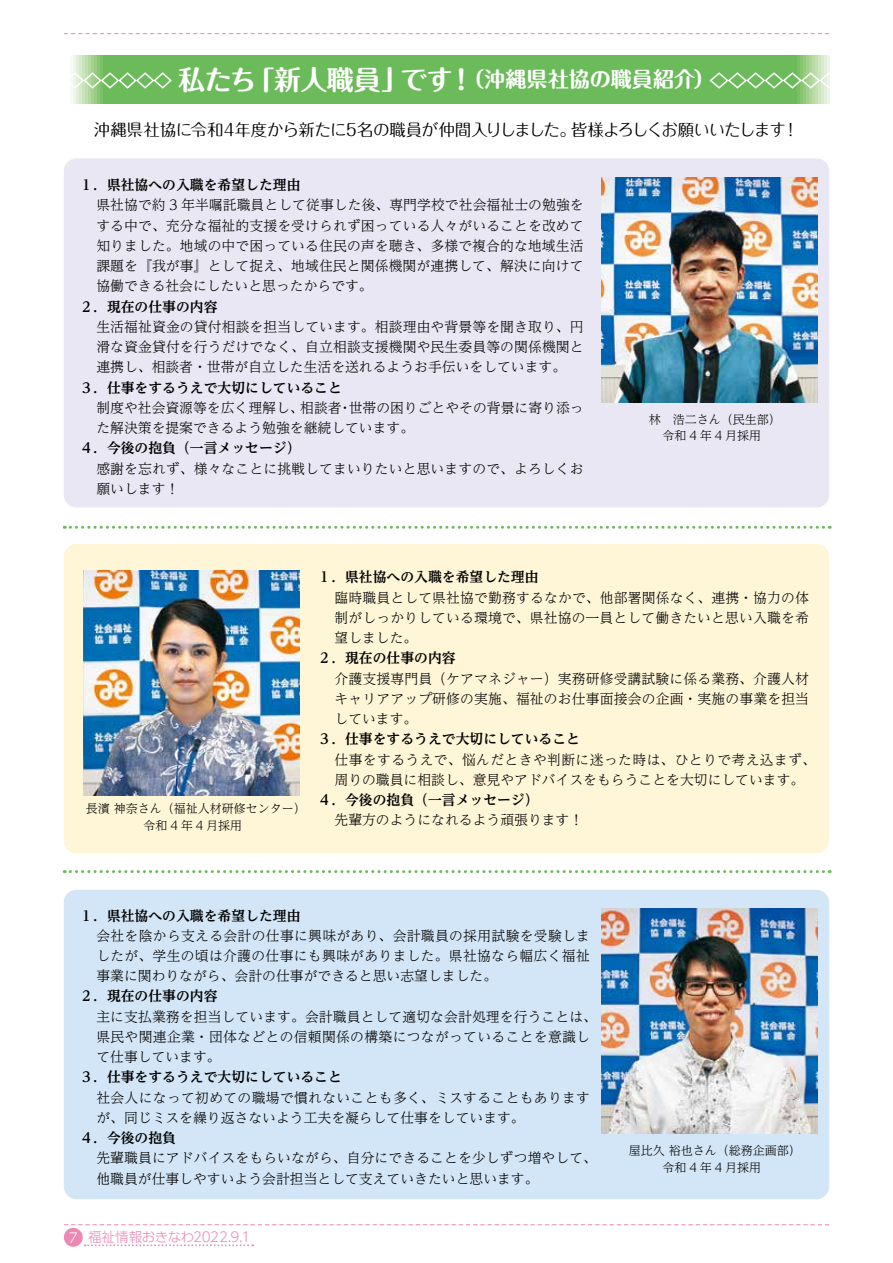
<style>
.page{position:relative;width:893px;height:1263px;background:#fff}
.page>*{position:absolute;margin:0;border:0;box-sizing:border-box;transform-origin:0 0}
.t1{font:700 27px "Maru Fo Pro";letter-spacing:-.025em;color:#fff}
.t2{font:700 21px "Maru Fo Pro";color:#fff}
.t3{font:16.5px "Maru Fo Pro";letter-spacing:-.015em;color:#000}
.t4{font:16.5px "Maru Fo Pro";letter-spacing:-.075em;color:#000}
.t5{font:16.5px "Maru Fo Pro";letter-spacing:-.035em;color:#000}
.t6{font:300 13.8px/20.2px "UD Reimin Pro";letter-spacing:.005em;color:#000}
.t7{font:700 13.8px "UD Reimin Pro";color:#000}
.t8{font:300 13.5px "UD Shin Go Pr 6";letter-spacing:-.03em;color:#ee87b4}
.t9{font:300 13.5px "UD Shin Go Pr 6";color:#fff}
.t10{font:300 12px/16.5px "UD Reimin Pro";color:#000;text-align:center}
.s1{font-size:21px}
</style>
<div class="page">
<div style="left:64px;top:158px;width:765px;height:349px;background:#e9e7f3;border-radius:13px"></div>
<div style="left:64px;top:890px;width:765px;height:309px;background:#d3e6f7;border-radius:13px"></div>
<div style="left:64px;top:544px;width:765px;height:309px;background:#fff5d7;border-radius:13px"></div>
<div style="left:70px;top:55px;width:759px;height:49px;background:#6cbb5a"></div>
<img style="left:602px;top:178px;width:215px;height:225px">
<img style="left:84px;top:570px;width:216px;height:225px">
<img style="left:602px;top:908px;width:215px;height:225px">
<svg style="left:70px;top:71px;width:103px;height:19px"></svg>
<svg style="left:708px;top:71px;width:122px;height:19px"></svg>
<svg style="left:64px;top:526px;width:766px;height:3px"></svg>
<svg style="left:64px;top:870px;width:766px;height:3px"></svg>
<svg style="left:64px;top:33px;width:765px;height:1px"></svg>
<svg style="left:64px;top:1224px;width:765px;height:1px"></svg>
<div style="left:64px;top:1228px;width:19px;height:19px;background:#ee87b4;border-radius:50%"></div>
<svg style="left:85px;top:1244px;width:168px;height:2px"></svg>
<h1 class="t1" style="left:178px;top:58px;width:80px">私たち</h1>
<h1 class="t1" style="left:248px;top:58px;width:162px">「新人職員」</h1>
<h1 class="t1" style="left:400px;top:58px;width:55px">です</h1>
<h1 class="t1" style="left:448px;top:58px;width:38px">！<span class="s1">（</span></h1>
<h2 class="t2" style="left:484px;top:63px;width:232px">沖縄県社協の職員紹介(</h2>
<p class="t3" style="left:94px;top:117px;width:484px">沖縄県社協に令和4年度から新たに5名の職員が仲間入りしました。</p>
<p class="t4" style="left:571px;top:117px;width:217px">皆様よろしくお願いいたします</p>
<p class="t5" style="left:783px;top:117px;width:18px">!</p>
<p class="t7" style="left:79px;top:174px;width:223px">１．県社協への入職を希望した理由</p>
<p class="t6" style="left:96px;top:194px;width:489px;text-align:justify">県社協で約 3 年半嘱託職員として従事した後、専門学校で社会福祉士の勉強をする中で、充分な福祉的支援を受けられず困っている人々がいることを改めて知りました。地域の中で困っている住民の声を聴き、多様で複合的な地域生活課題を『我が事』として捉え、地域住民と関係機関が連携して、解決に向けて協働できる社会にしたいと思ったからです。</p>
<p class="t7" style="left:79px;top:295px;width:140px">２．現在の仕事の内容</p>
<p class="t6" style="left:96px;top:316px;width:489px;text-align:justify">生活福祉資金の貸付相談を担当しています。相談理由や背景等を聞き取り、円滑な資金貸付を行うだけでなく、自立相談支援機関や民生委員等の関係機関と連携し、相談者・世帯が自立した生活を送れるようお手伝いをしています。</p>
<p class="t7" style="left:79px;top:376px;width:264px">３．仕事をするうえで大切にしていること</p>
<p class="t6" style="left:349px;top:397px;width:236px">世帯の困りごとやその背景に寄り添っ</p>
<p class="t6" style="left:96px;top:397px;width:319px">制度や社会資源等を広く理解し、<br>た解決策を提案できるよう勉強を継続しています。</p>
<p class="t7" style="left:79px;top:437px;width:223px">４．今後の抱負（一言メッセージ(</p>
<p class="t6" style="left:96px;top:458px;width:489px">感謝を忘れず、様々なことに挑戦してまいりたいと思いますので、よろしくお願いします!</p>
<p class="t6" style="left:300px;top:397px;width:43px">相談者</p>
<p class="t6" style="left:338px;top:397px;width:15px">・</p>
<p class="t10" style="left:649px;top:410px;width:133px">林　浩二さん（民生部(令和 4 年 4 月採用</p>
<p class="t10" style="left:86px;top:800px;width:221px">長濱神奈さん（福祉人材研修センター(令和 4 年 4 月採用</p>
<p class="t7" style="left:317px;top:566px;width:223px">１．県社協への入職を希望した理由</p>
<p class="t6" style="left:334px;top:587px;width:476px;text-align:justify">臨時職員として県社協で勤務するなかで、他部署関係なく、連携・協力の体制がしっかりしている環境で、県社協の一員として働きたいと思い入職を希望しました。</p>
<p class="t7" style="left:317px;top:647px;width:140px">２．現在の仕事の内容</p>
<p class="t6" style="left:334px;top:668px;width:476px;text-align:justify">介護支援専門員（ケアマネジャー）実務研修受講試験に係る業務、介護人材キャリアアップ研修の実施、福祉のお仕事面接会の企画・実施の事業を担当しています。</p>
<p class="t7" style="left:317px;top:728px;width:264px">３．仕事をするうえで大切にしていること</p>
<p class="t6" style="left:334px;top:749px;width:483px">仕事をするうえで、悩んだときや判断に迷った時は、ひとりで考え込まず、周りの職員に相談し、意見やアドバイスをもらうことを大切にしています。</p>
<p class="t7" style="left:317px;top:788px;width:223px">４．今後の抱負（一言メッセージ(</p>
<p class="t6" style="left:334px;top:809px;width:250px">先輩方のようになれるよう頑張ります!</p>
<p class="t7" style="left:79px;top:904px;width:223px">１．県社協への入職を希望した理由</p>
<p class="t6" style="left:96px;top:925px;width:495px;text-align:justify">会社を陰から支える会計の仕事に興味があり、会計職員の採用試験を受験しましたが、学生の頃は介護の仕事にも興味がありました。県社協なら幅広く福祉事業に関わりながら、会計の仕事ができると思い志望しました。</p>
<p class="t7" style="left:79px;top:985px;width:140px">２．現在の仕事の内容</p>
<p class="t6" style="left:96px;top:1006px;width:502px">主に支払業務を担当しています。会計職員として適切な会計処理を行うことは、県民や関連企業・団体などとの信頼関係の構築につながっていることを意識して仕事しています。</p>
<p class="t7" style="left:79px;top:1066px;width:264px">３．仕事をするうえで大切にしていること</p>
<p class="t6" style="left:96px;top:1087px;width:495px">社会人になって初めての職場で慣れないことも多く、ミスすることもありますが、同じミスを繰り返さないよう工夫を凝らして仕事をしています。</p>
<p class="t7" style="left:79px;top:1127px;width:98px">４．今後の抱負</p>
<p class="t6" style="left:96px;top:1147px;width:502px">先輩職員にアドバイスをもらいながら、自分にできることを少しずつ増やして、他職員が仕事しやすいよう会計担当として支えていきたいと思います。</p>
<p class="t9" style="left:69px;top:1227px;width:10px">7</p>
<p class="t8" style="left:88px;top:1225px;width:164px">福祉情報おきなわ2022.9.1</p>
<p class="t10" style="left:629px;top:1142px;width:173px">屋比久裕也さん（総務企画部(令和 4 年 4 月採用</p>
</div>
